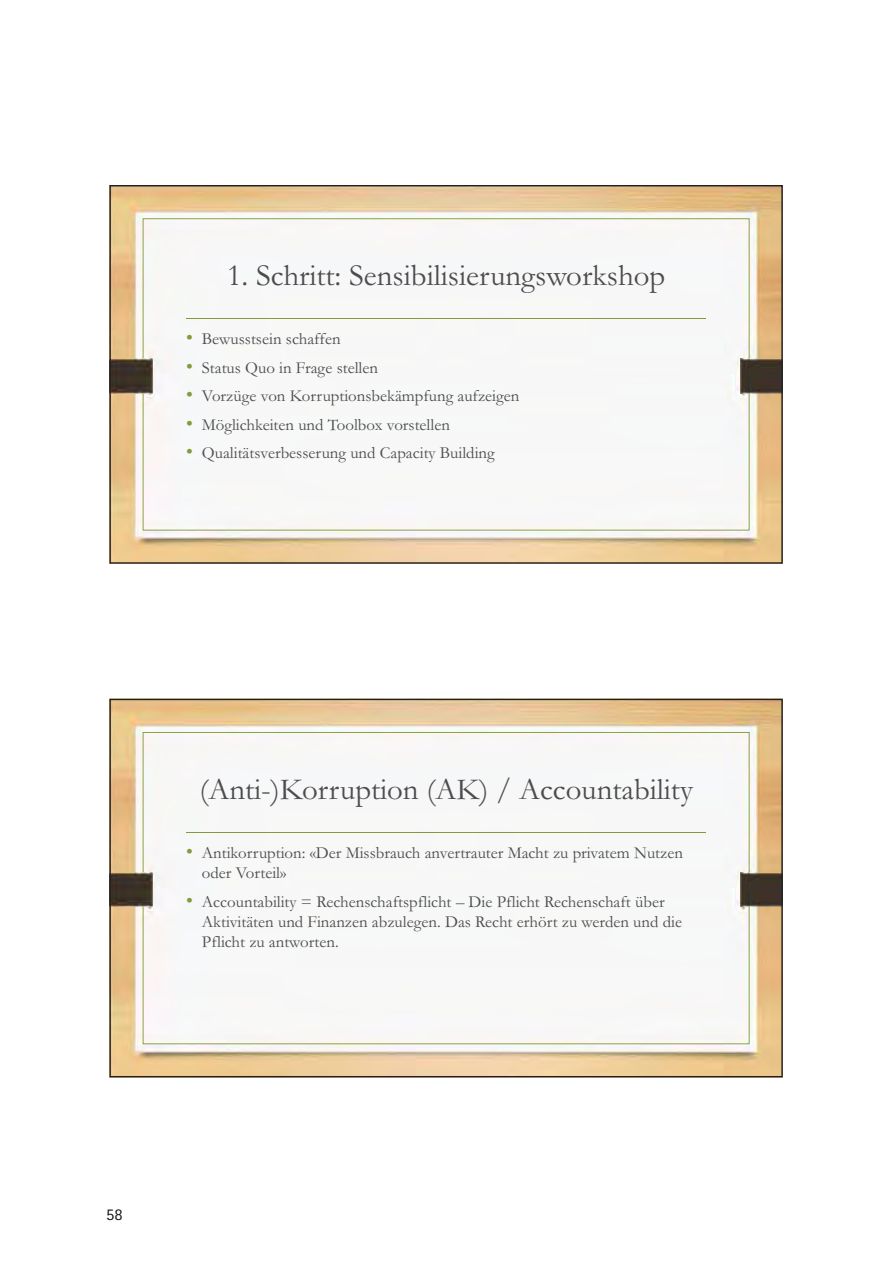
<style>
.page{position:relative;width:893px;height:1263px;background:#fff}
.page>*{position:absolute;margin:0;border:0;box-sizing:border-box;transform-origin:0 0}
.t1{font:30.9px "Garamond";color:#4c4c4e}
.t2{font:16.8px/20.2px "Garamond";color:#4c4c4e}
.t3{font:16.5px "Rotis Sans Serif";color:#151614}
.s1{font-family:"Arial";font-size:19.35px;color:#839b3b}
</style>
<div class="page">
<img style="left:111px;top:187px;width:670px;height:375px">
<svg style="left:143px;top:218px;width:606px;height:313px"></svg>
<img style="left:111px;top:358px;width:41px;height:35px">
<img style="left:741px;top:358px;width:40px;height:35px">
<hr style="left:187px;top:318px;width:519px;height:1px;background:#839a3b">
<img style="left:111px;top:701px;width:670px;height:374px">
<svg style="left:143px;top:732px;width:606px;height:312px"></svg>
<img style="left:111px;top:872px;width:41px;height:35px">
<img style="left:741px;top:872px;width:40px;height:35px">
<hr style="left:187px;top:832px;width:519px;height:1px;background:#839a3b">
<h1 class="t1" style="left:227px;top:265px;width:440px">1. Schritt: Sensibilisierungsworkshop</h1>
<p class="t2" style="left:186px;top:331px;width:156px"><span class="s1">•</span> Bewusstsein schaffen</p>
<p class="t2" style="left:186px;top:359px;width:193px"><span class="s1">•</span> Status Quo in Frage stellen</p>
<p class="t2" style="left:186px;top:388px;width:335px"><span class="s1">•</span> Vorzüge von Korruptionsbekämpfung aufzeigen</p>
<p class="t2" style="left:186px;top:416px;width:265px"><span class="s1">•</span> Möglichkeiten und Toolbox vorstellen</p>
<p class="t2" style="left:186px;top:445px;width:310px"><span class="s1">•</span> Qualitätsverbesserung und Capacity Building</p>
<h1 class="t1" style="left:199px;top:779px;width:495px">(Anti-)Korruption (AK) / Accountability</h1>
<p class="t2" style="left:202px;top:845px;width:483px;text-indent:-16px"><span class="s1">•</span> Antikorruption: «Der Missbrauch anvertrauter Macht zu privatem Nutzen oder Vorteil»</p>
<p class="t2" style="left:202px;top:893px;width:482px;text-indent:-16px"><span class="s1">•</span> Accountability = Rechenschaftspflicht – Die Pflicht Rechenschaft über<br>Aktivitäten und Finanzen abzulegen. Das Recht erhört zu werden und die<br>Pflicht zu antworten.</p>
<p class="t3" style="left:106px;top:1208px;width:18px">58</p>
</div>
